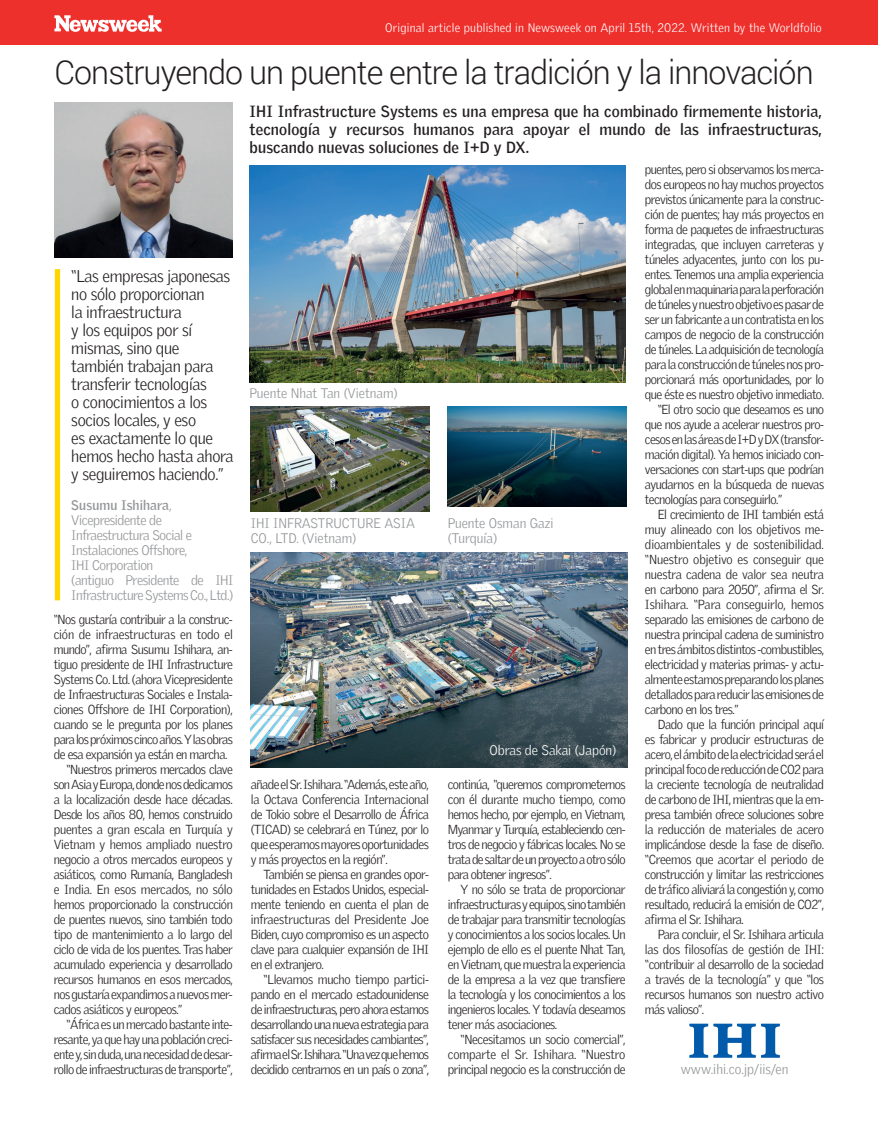
<style>
.page{position:relative;width:878px;height:1134px;background:#fff}
.page>*{position:absolute;margin:0;border:0;box-sizing:border-box;transform-origin:0 0}
.t1{font:300 33px "Roboto";letter-spacing:-.03em;color:#231f20}
.t2{font:300 16.5px/18px "Griffith Gothic";letter-spacing:-.02em;color:#231f20}
.t3{font:700 15.75px/18px "Griffith Gothic";letter-spacing:.01em;color:#231f20;text-align:justify}
.t4{font:300 13.5px/15px "Griffith Gothic";letter-spacing:-.03em;color:#939598}
.t5{font:300 13.5px/15px "Griffith Gothic";color:#939598}
.t6{font:300 13.5px "Griffith Gothic";letter-spacing:.005em;color:#939598}
.t7{font:300 13.5px "Griffith Gothic";color:#fff}
.t8{font:300 12.75px/15px "Griffith Gothic";letter-spacing:-.04em;color:#231f20;text-align:justify}
.t9{font:300 12px "Griffith Gothic";letter-spacing:.02em;color:#fff}
.s1{font-weight:700}
</style>
<div class="page">
<div style="left:0;top:0;width:877px;height:45px;background:#ee302d"></div>
<svg style="left:54px;top:15px;width:108px;height:17px"></svg>
<div style="left:55px;top:269px;width:5px;height:331px;background:#fed702"></div>
<img style="left:55px;top:102px;width:178px;height:155px">
<svg style="left:689px;top:1024px;width:66px;height:34px"></svg>
<svg style="left:761px;top:1024px;width:18px;height:34px"></svg>
<img style="left:251px;top:406px;width:179px;height:106px">
<img style="left:447px;top:406px;width:179px;height:100px">
<img style="left:249px;top:165px;width:376px;height:217px">
<img style="left:251px;top:552px;width:376px;height:216px">
<p class="t9" style="left:385px;top:20px;width:438px">Original article published in Newsweek on April 15th, 2022. Written by the Worldfolio</p>
<p class="t1" style="left:54px;top:49px;width:760px">Construyendo un puente entre la tradición y la innovación</p>
<p class="t2" style="left:71px;top:267px;width:164px">“Las empresas japonesas no sólo proporcionan<br>la infraestructura<br>y los equipos por sí mismas, sino que también trabajan para transferir tecnologías<br>o conocimientos a los socios locales, y eso<br>es exactamente lo que hemos hecho hasta ahora y seguiremos haciendo.”</p>
<p class="t4" style="left:71px;top:498px;width:122px"><span class="s1">Susumu Ishihara</span>,<br>Vicepresidente de<br>Infraestructura Social e<br>Instalaciones Offshore,<br>IHI Corporation</p>
<p class="t4" style="left:71px;top:573px;width:164px">(antiguo Presidente de IHI<br>Infrastructure Systems Co., Ltd.)</p>
<p class="t8" style="left:54px;top:612px;width:181px">“Nos gustaría contribuir a la construc&shy;ción de infraestructuras en todo el mundo”, afirma Susumu Ishihara, an&shy;tiguo presidente de IHI Infrastructure Systems Co. Ltd. (ahora Vicepresidente de Infraestructuras Sociales e Instala&shy;ciones Offshore de IHI Corporation), cuando se le pregunta por los planes para los próximos cinco años. Y las obras de esa expansión ya están en marcha.</p>
<p class="t8" style="left:54px;top:762px;width:181px;text-indent:13px">“Nuestros primeros mercados clave son Asia y Europa, donde nos dedicamos a la localización desde hace décadas.<br>Desde los años 80, hemos construido puentes a gran escala en Turquía y Vietnam y hemos ampliado nuestro negocio a otros mercados europeos y asiáticos, como Rumanía, Bangladesh e India. En esos mercados, no sólo hemos proporcionado la construcción de puentes nuevos, sino también todo tipo de mantenimiento a lo largo del ciclo de vida de los puentes. Tras haber acumulado experiencia y desarrollado recursos humanos en esos mercados, nos gustaría expandirnos a nuevos mer&shy;cados asiáticos y europeos.”</p>
<p class="t8" style="left:54px;top:1017px;width:180px;text-indent:13px">“África es un mercado bastante inte&shy;resante, ya que hay una población creci&shy;ente y, sin duda, una necesidad de desar&shy;rollo de infraestructuras de transporte”,</p>
<p class="t3" style="left:249px;top:102px;width:573px">IHI Infrastructure Systems es una empresa que ha combinado firmemente historia, tecnología y recursos humanos para apoyar el mundo de las infraestructuras, buscando nuevas soluciones de I+D y DX.</p>
<p class="t5" style="left:249px;top:385px;width:150px">Puente Nhat Tan (Vietnam)</p>
<p class="t5" style="left:251px;top:516px;width:166px">IHI INFRASTRUCTURE ASIA<br>CO., LTD. (Vietnam)</p>
<p class="t5" style="left:447px;top:516px;width:107px">Puente Osman Gazi (Turquía)</p>
<p class="t8" style="left:251px;top:777px;width:180px">añade el Sr. Ishihara. “Además, este año, la Octava Conferencia Internacional de Tokio sobre el Desarrollo de África (TICAD) se celebrará en Túnez, por lo que esperamos mayores oportunidades y más proyectos en la región”.</p>
<p class="t8" style="left:251px;top:867px;width:180px;text-indent:13px">También se piensa en grandes opor&shy;tunidades en Estados Unidos, especial&shy;mente teniendo en cuenta el plan de infraestructuras del Presidente Joe Biden, cuyo compromiso es un aspecto clave para cualquier expansión de IHI en el extranjero.</p>
<p class="t8" style="left:251px;top:972px;width:180px;text-indent:13px">“Llevamos mucho tiempo partici&shy;pando en el mercado estadounidense de infraestructuras, pero ahora estamos desarrollando una nueva estrategia para satisfacer sus necesidades cambiantes”, afirma el Sr. Ishihara. “Una vez que hemos decidido centrarnos en un país o zona”,</p>
<p class="t7" style="left:489px;top:742px;width:128px">Obras de Sakai (Japón)</p>
<p class="t8" style="left:448px;top:777px;width:179px">continúa, “queremos comprometernos con él durante mucho tiempo, como hemos hecho, por ejemplo, en Vietnam, Myanmar y Turquía, estableciendo cen&shy;tros de negocio y fábricas locales. No se trata de saltar de un proyecto a otro sólo para obtener ingresos”.</p>
<p class="t8" style="left:448px;top:882px;width:179px;text-indent:13px">Y no sólo se trata de proporcionar infraestructuras y equipos, sino también de trabajar para transmitir tecnologías y conocimientos a los socios locales. Un ejemplo de ello es el puente Nhat Tan, en Vietnam, que muestra la experiencia de la empresa a la vez que transfiere la tecnología y los conocimientos a los ingenieros locales. Y todavía deseamos tener más asociaciones.</p>
<p class="t8" style="left:448px;top:1032px;width:179px;text-indent:13px">“Necesitamos un socio comercial”, comparte el Sr. Ishihara. “Nuestro principal negocio es la construcción de</p>
<p class="t8" style="left:645px;top:162px;width:180px">puentes, pero si observamos los merca&shy;dos europeos no hay muchos proyectos previstos únicamente para la construc&shy;ción de puentes; hay más proyectos en forma de paquetes de infraestructuras integradas, que incluyen carreteras y túneles adyacentes, junto con los pu&shy;entes. Tenemos una amplia experiencia global en maquinaria para la perforación de túneles y nuestro objetivo es pasar de ser un fabricante a un contratista en los campos de negocio de la construcción de túneles. La adquisición de tecnología para la construcción de túneles nos pro&shy;porcionará más oportunidades, por lo que éste es nuestro objetivo inmediato.</p>
<p class="t8" style="left:645px;top:402px;width:181px;text-indent:13px">“El otro socio que deseamos es uno que nos ayude a acelerar nuestros pro&shy;cesos en las áreas de I+D y DX (transfor&shy;mación digital). Ya hemos iniciado con&shy;versaciones con start-ups que podrían ayudarnos en la búsqueda de nuevas tecnologías para conseguirlo.”</p>
<p class="t8" style="left:645px;top:507px;width:181px;text-indent:13px">El crecimiento de IHI también está muy alineado con los objetivos me&shy;dioambientales y de sostenibilidad. “Nuestro objetivo es conseguir que nuestra cadena de valor sea neutra en carbono para 2050”, afirma el Sr.<br>Ishihara. “Para conseguirlo, hemos separado las emisiones de carbono de nuestra principal cadena de suministro en tres ámbitos distintos -combustibles, electricidad y materias primas- y actu&shy;almente estamos preparando los planes detallados para reducir las emisiones de carbono en los tres.”</p>
<p class="t8" style="left:645px;top:717px;width:180px;text-indent:13px">Dado que la función principal aquí es fabricar y producir estructuras de acero, el ámbito de la electricidad será el principal foco de reducción de CO2 para la creciente tecnología de neutralidad de carbono de IHI, mientras que la em&shy;presa también ofrece soluciones sobre la reducción de materiales de acero implicándose desde la fase de diseño. “Creemos que acortar el periodo de construcción y limitar las restricciones de tráfico aliviará la congestión y, como resultado, reducirá la emisión de CO2”, afirma el Sr. Ishihara.</p>
<p class="t8" style="left:645px;top:927px;width:180px;text-indent:13px">Para concluir, el Sr. Ishihara articula las dos filosofías de gestión de IHI: “contribuir al desarrollo de la sociedad a través de la tecnología” y que “los recursos humanos son nuestro activo más valioso”.</p>
<p class="t6" style="left:680px;top:1061px;width:109px">www.ihi.co.jp/iis/en</p>
</div>
